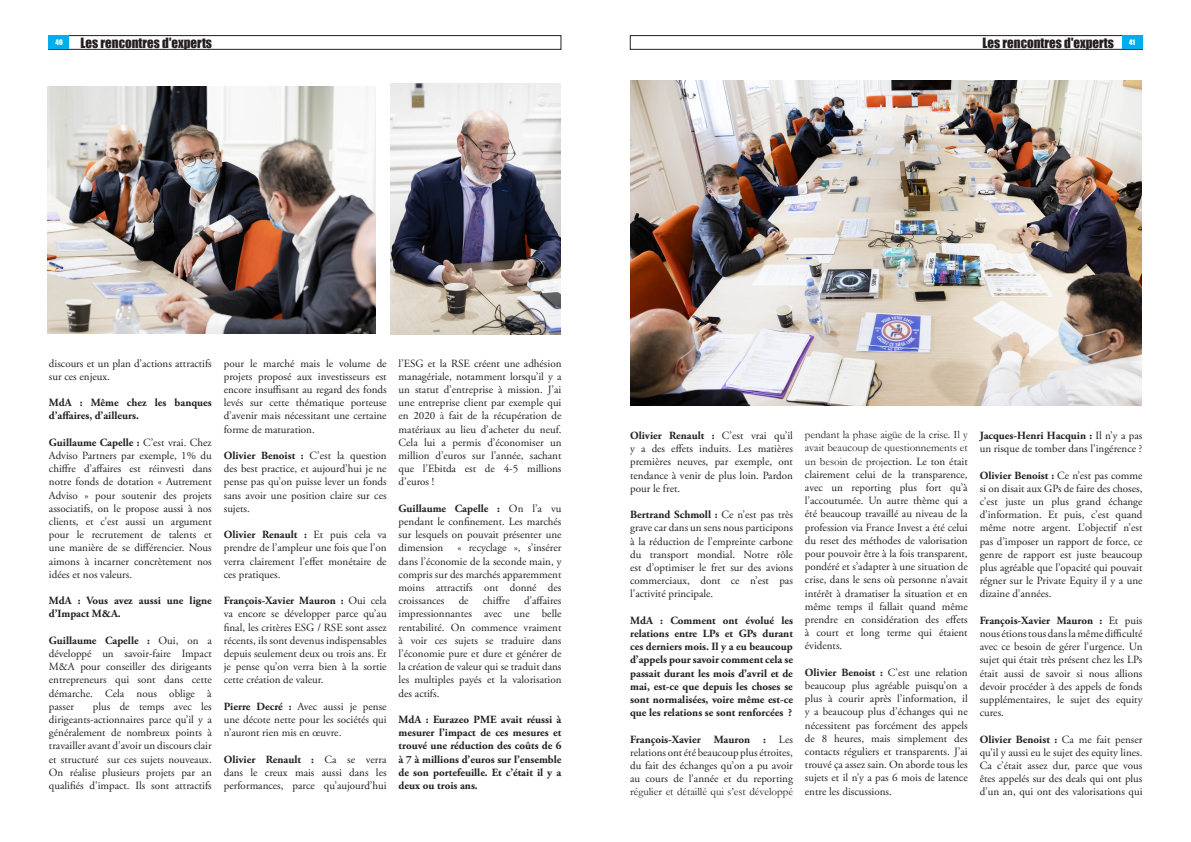
<style>
.page{position:relative;width:1191px;height:842px;background:#fff}
.page>*{position:absolute;margin:0;border:0;box-sizing:border-box;transform-origin:0 0}
.t1{font:13px "Impact";color:#231f20}
.Texte{font:11px/13.2px "Adobe Garamond Pro";color:#231f20;text-align:justify}
.Texte-2{font:700 11px/13.2px "Adobe Garamond Pro";color:#231f20}
.t2{font:7px "Impact";color:#fff}
.s1{font-weight:700}
.s2{font-family:"Garamond"}
</style>
<div class="page">
<div style="left:630px;top:35px;width:512px;height:15px;border:1px solid #231f20"></div>
<div style="left:48px;top:35px;width:513px;height:15px;border:1px solid #231f20"></div>
<div style="left:1121px;top:36px;width:21px;height:13px;background:#00aeef"></div>
<div style="left:48px;top:36px;width:21px;height:13px;background:#00aeef"></div>
<img style="left:630px;top:80px;width:511px;height:326px">
<img style="left:47px;top:86px;width:328px;height:247px">
<img style="left:391px;top:83px;width:169px;height:251px">
<p class="t2" style="left:56px;top:37px;width:9px">40</p>
<p class="t1" style="left:81px;top:32px;width:133px">Les rencontres d'experts</p>
<p class="t1" style="left:982px;top:32px;width:154px">Les rencontres d'experts <sup>41</sup></p>
<p class="Texte" style="left:49px;top:357px;width:164px">discours et un plan d’actions attractifs sur ces enjeux.</p>
<p class="Texte-2" style="left:49px;top:396px;width:164px">MdA : Même chez les banques d’affaires, d’ailleurs.</p>
<p class="Texte" style="left:49px;top:436px;width:164px"><span class="s1">Guillaume Capelle :</span> C’est vrai. Chez Adviso Partners par exemple, 1% du chiffre d’affaires est réinvesti dans notre fonds de dotation « Autrement Adviso » pour soutenir des projets associatifs, on le propose aussi à nos clients, et c’est aussi un argument pour le recrutement de talents et une manière de se différencier. Nous aimons à incarner concrètement nos idées et nos valeurs.</p>
<p class="Texte-2" style="left:49px;top:594px;width:164px">MdA : Vous avez aussi une ligne d’Impact M&amp;A.</p>
<p class="Texte" style="left:49px;top:634px;width:164px"><span class="s1">Guillaume Capelle :</span> Oui, on a développé un savoir-faire Impact M&amp;A pour conseiller des dirigeants entrepreneurs qui sont dans cette démarche. Cela nous oblige à passer</p>
<p class="Texte" style="left:49px;top:700px;width:164px;text-indent:44px">plus de temps avec les dirigeants-actionnaires parce qu’il y a généralement de nombreux points à travailler avant d’avoir un discours clair et structuré sur ces sujets nouveaux.<br>On réalise plusieurs projets par an qualifiés d'impact. Ils sont attractifs</p>
<p class="Texte" style="left:224px;top:357px;width:164px">pour le marché mais le volume de projets proposé aux investisseurs est encore insuffisant au regard des fonds levés sur cette thématique porteuse d’avenir mais nécessitant une certaine forme de maturation.</p>
<p class="Texte" style="left:224px;top:449px;width:164px"><span class="s1">Olivier Benoist :</span> C’est la question des best practice, et aujourd’hui je ne pense pas qu’on puisse lever un fonds sans avoir une position claire sur ces sujets.</p>
<p class="Texte" style="left:224px;top:528px;width:164px"><span class="s1">Olivier Renault :</span> Et puis cela va prendre de l’ampleur une fois que l’on verra clairement l’effet monétaire de ces pratiques.</p>
<p class="Texte" style="left:224px;top:594px;width:164px"><span class="s1">François-Xavier Mauron :</span> Oui cela va encore se développer parce qu’au final, les critères ESG / RSE sont assez récents, ils sont devenus indispensables depuis seulement deux ou trois ans. Et je pense qu’on verra bien à la sortie cette création de valeur.</p>
<p class="Texte" style="left:224px;top:700px;width:164px"><span class="s1">Pierre Decré :</span> Avec aussi je pense une décote nette pour les sociétés qui n’auront rien mis en œuvre.</p>
<p class="Texte" style="left:224px;top:753px;width:164px"><span class="s1">Olivier Renault :</span> Ca se verra dans le creux mais aussi dans les performances, parce qu’aujourd’hui</p>
<p class="Texte" style="left:398px;top:357px;width:164px">l’ESG et la RSE créent une adhésion managériale, notamment lorsqu’il y a un statut d’entreprise à mission. J’ai une entreprise client par exemple qui en 2020 <span class="s2">à</span> fait de la récupération de matériaux au lieu d’acheter du neuf.<br>Cela lui a permis d’économiser un million d’euros sur l’année, sachant que l’Ebitda est de 4-5 millions d’euros !</p>
<p class="Texte" style="left:398px;top:502px;width:164px"><span class="s1">Guillaume Capelle :</span> On l’a vu pendant le confinement. Les marchés sur lesquels on pouvait présenter une dimension</p>
<p class="Texte" style="left:398px;top:542px;width:164px;text-indent:59px">« recyclage », s’insérer dans l’économie de la seconde main, y compris sur des marchés apparemment moins attractifs ont donné des croissances</p>
<p class="Texte" style="left:398px;top:594px;width:164px;text-indent:125px">d’affaires impressionnantes avec une belle rentabilité. On commence vraiment à voir ces sujets se traduire dans l’économie pure et dure et générer de la création de valeur qui se traduit dans les multiples payés et la valorisation des actifs.</p>
<p class="Texte-2" style="left:398px;top:713px;width:164px;text-align:justify">MdA : Eurazeo PME avait réussi à mesurer l’impact de ces mesures et trouvé une réduction des coûts de 6 à 7 à millions d’euros sur l’ensemble de son portefeuille. Et c’était il y a deux ou trois ans.</p>
<p class="Texte" style="left:459px;top:594px;width:11px">de</p>
<p class="Texte" style="left:483px;top:594px;width:28px">chiffre</p>
<p class="Texte" style="left:630px;top:429px;width:164px"><span class="s1">Olivier Renault :</span> C’est vrai qu’il y a des effets induits. Les matières premières neuves, par exemple, ont tendance à venir de plus loin. Pardon pour le fret.</p>
<p class="Texte" style="left:630px;top:508px;width:164px"><span class="s1">Bertrand Schmoll :</span> Ce n’est pas très grave car dans un sens nous participons à la réduction de l’empreinte carbone du transport mondial. Notre rôle est d’optimiser le fret sur des avions commerciaux, dont ce n’est pas l’activité principale.</p>
<p class="Texte-2" style="left:630px;top:614px;width:164px;text-align:justify">MdA : Comment ont évolué les relations entre LPs et GPs durant ces derniers mois. Il y a eu beaucoup d’appels pour savoir comment cela se passait durant les mois d’avril et de mai, est-ce que depuis les choses se sont normalisées, voire même est-ce que les relations se sont renforcées ?</p>
<p class="Texte" style="left:630px;top:733px;width:164px"><span class="s1">François-Xavier Mauron :</span> Les relations ont été beaucoup plus étroites, du fait des échanges qu’on a pu avoir au cours de l’année et du reporting <span class="s2">régulier et détaillé qui s’est développé</span></p>
<p class="Texte" style="left:805px;top:428px;width:164px"><span class="s2">pendant la phase aigüe de la crise. Il y avait beaucoup de questionnements et un besoin de proj</span>ection. Le ton était clairement celui de la transparence, avec un reporting plus fort qu’à l’accoutumée. Un autre thème qui a été beaucoup travaillé au niveau de la profession via France Invest a été celui du reset des méthodes de valorisation pour pouvoir être à la fois transparent, pondéré et s’adapter à une situation de crise, dans le sens où personne n’avait intérêt à dramatiser la situation et en même temps il fallait quand même prendre en considération des effets à court et long terme qui étaient évidents.</p>
<p class="Texte" style="left:805px;top:666px;width:164px"><span class="s1">Olivier Benoist :</span> C’est une relation beaucoup plus agréable puisqu’on a plus à courir après l’information, il y a beaucoup plus d’échanges qui ne nécessitent pas forcément des appels de 8 heures, mais simplement des contacts réguliers et transparents. J’ai trouvé ça assez sain. On aborde tous les sujets et il n’y a pas 6 mois de latence entre les discussions.</p>
<p class="Texte" style="left:979px;top:429px;width:164px"><span class="s1">Jacques-Henri Hacquin :</span> Il n’y a pas un risque de tomber dans l’ingérence ?</p>
<p class="Texte" style="left:979px;top:469px;width:164px"><span class="s1">Olivier Benoist :</span> Ce n’est pas comme si on disait aux GPs de faire des choses, c’est juste un plus grand échange d’information. Et puis, c’est quand même notre argent. L’objectif n’est pas d’imposer un rapport de force, ce genre de rapport est juste beaucoup plus agréable que l’opacité qui pouvait régner sur le Private Equity il y a une dizaine d’années.</p>
<p class="Texte" style="left:979px;top:614px;width:164px"><span class="s1">François-Xavier Mauron :</span> Et puis nous étions tous dans la même difficulté avec ce besoin de gérer l’urgence. Un sujet qui était très présent chez les LPs était aussi de savoir si nous allions devoir procéder à des appels de fonds supplémentaires, le sujet des equity cures.</p>
<p class="Texte" style="left:979px;top:733px;width:164px"><span class="s1">Olivier Benoist :</span> Ca me fait penser qu’il y aussi eu le sujet des equity lines.<br>Ca c’était assez dur, parce que vous êtes appelés sur des deals qui ont plus d’un an, qui ont des valorisations qui</p>
</div>
